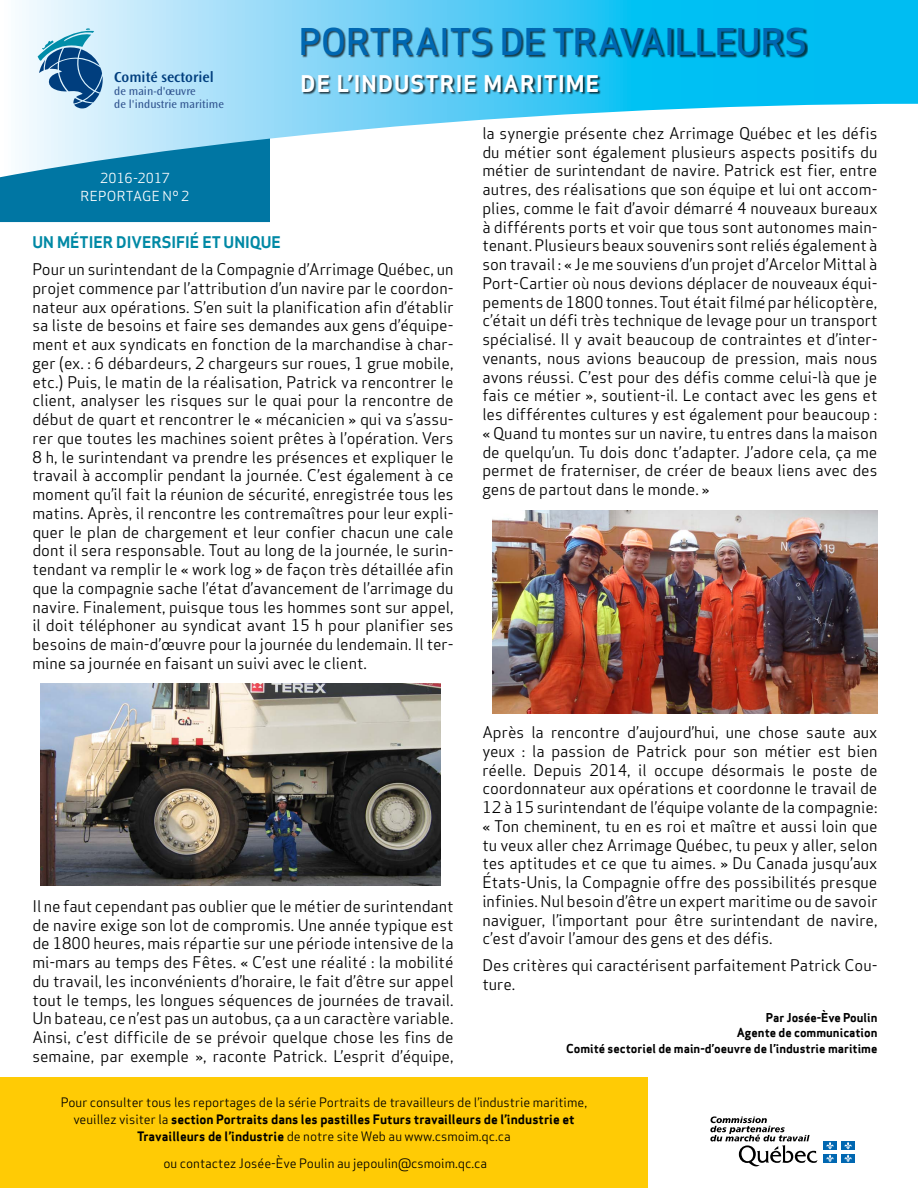
<style>
.page{position:relative;width:918px;height:1188px;background:#fff}
.page>*{position:absolute;margin:0;border:0;box-sizing:border-box;transform-origin:0 0}
.t1{font:500 36px "Apex Sans";letter-spacing:-.015em;color:#0067b1}
.t2{font:700 22.5px "Apex Sans";letter-spacing:.05em;color:#fff}
.texte_courant_noir_d{font:15.75px/18.8px "Apex Sans";color:#000;text-align:justify}
.texte_courant_noir_d-2{font:700 15.75px "Apex Sans";color:#0089a5}
.t3{font:15px "Ocean Sans MM 512 wt 475 wd";color:#003e7e}
.t4{font:13.5px "Apex Sans";letter-spacing:.015em;color:#fff}
.texte_courant_noir_d-3{font:12.75px "Apex Sans";color:#000}
.texte_courant_noir_d-4{font:700 12.75px "Apex Sans";color:#000}
.texte_courant_noir_d-5{font:700 12px "Apex Sans";color:#000}
.t5{font:11.7px/13px "Ocean Sans MM";color:#325691}
.s1{font-weight:400}
.s2{font-weight:700}
</style>
<div class="page">
<svg style="left:22px;top:0;width:896px;height:139px;background:#65d2f6"></svg>
<div style="left:0;top:1077px;width:648px;height:111px;background:#ffcb05"></div>
<svg style="left:0;top:139px;width:270px;height:83px;background:#2e90b5"></svg>
<svg style="left:270px;top:104px;width:648px;height:35px"></svg>
<img style="left:493px;top:510px;width:385px;height:203px">
<img style="left:40px;top:683px;width:401px;height:203px">
<svg style="left:710px;top:1116px;width:108px;height:51px"></svg>
<div style="left:823px;top:1141px;width:14px;height:9px;background:#0067b1"></div>
<div style="left:841px;top:1141px;width:14px;height:9px;background:#0067b1"></div>
<div style="left:823px;top:1154px;width:14px;height:9px;background:#0067b1"></div>
<svg style="left:826px;top:1142px;width:8px;height:20px"></svg>
<div style="left:841px;top:1154px;width:14px;height:9px;background:#0067b1"></div>
<svg style="left:844px;top:1142px;width:8px;height:20px"></svg>
<svg style="left:38px;top:26px;width:65px;height:83px;background:#75a3c3"></svg>
<div style="left:303px;top:27px;width:505px;height:32px;background:#000;opacity:.7"></div>
<div style="left:303px;top:75px;width:298px;height:20px;background:#000;opacity:.7"></div>
<p class="t3" style="left:114px;top:69px;width:101px">Comité sectoriel</p>
<p class="t5" style="left:114px;top:85px;width:111px">de main-d'oeuvre<br>de l'industrie maritime</p>
<p class="t1" style="left:298px;top:10px;width:510px">PORTRAITS DE TRAVAILLEURS</p>
<p class="t2" style="left:301px;top:69px;width:300px">DE L’INDUSTRIE MARITIME</p>
<p class="t4" style="left:100px;top:167px;width:71px">2016-2017</p>
<p class="t4" style="left:81px;top:185px;width:110px">REPORTAGE Nº 2</p>
<p class="texte_courant_noir_d-2" style="left:32px;top:232px;width:250px">UN MÉTIER DIVERSIFIÉ ET UNIQUE</p>
<p class="texte_courant_noir_d" style="left:32px;top:258px;width:423px">Pour un surintendant de la Compagnie d’Arrimage Québec, un projet commence par l’attribution d’un navire par le coordon&shy;nateur aux opérations. S’en suit la planification afin d’établir sa liste de besoins et faire ses demandes aux gens d’équipe&shy;ment et aux syndicats en fonction de la marchandise à char&shy;ger (ex. : 6 débardeurs, 2 chargeurs sur roues, 1 grue mobile, etc.) Puis, le matin de la réalisation, Patrick va rencontrer le client, analyser les risques sur le quai pour la rencontre de début de quart et rencontrer le « mécanicien » qui va s’assu&shy;rer que toutes les machines soient prêtes à l’opération. Vers 8 h, le surintendant va prendre les présences et expliquer le travail à accomplir pendant la journée. C’est également à ce moment qu’il fait la réunion de sécurité, enregistrée tous les matins. Après, il rencontre les contremaîtres pour leur expli&shy;quer le plan de chargement et leur confier chacun une cale dont il sera responsable. Tout au long de la journée, le surin&shy;tendant va remplir le « work log » de façon très détaillée afin que la compagnie sache l’état d’avancement de l’arrimage du navire. Finalement, puisque tous les hommes sont sur appel, il doit téléphoner au syndicat avant 15 h pour planifier ses besoins de main-d’œuvre pour la journée du lendemain. Il ter&shy;mine sa journée en faisant un suivi avec le client.</p>
<p class="texte_courant_noir_d" style="left:482px;top:122px;width:397px">la synergie présente chez Arrimage Québec et les défis du métier sont également plusieurs aspects positifs du métier de surintendant de navire. Patrick est fier, entre autres, des réalisations que son équipe et lui ont accom&shy;plies, comme le fait d’avoir démarré 4 nouveaux bureaux à différents ports et voir que tous sont autonomes main&shy;tenant. Plusieurs beaux souvenirs sont reliés également à son travail : « Je me souviens d’un projet d’Arcelor Mittal à Port-Cartier où nous devions déplacer de nouveaux équi&shy;pements de 1800 tonnes. Tout était filmé par hélicoptère, c’était un défi très technique de levage pour un transport spécialisé. Il y avait beaucoup de contraintes et d’inter&shy;venants, nous avions beaucoup de pression, mais nous avons réussi. C’est pour des défis comme celui-là que je fais ce métier », soutient-il. Le contact avec les gens et les différentes cultures y est également pour beaucoup : « Quand tu montes sur un navire, tu entres dans la maison de quelqu’un. Tu dois donc t’adapter. J’adore cela, ça me permet de fraterniser, de créer de beaux liens avec des gens de partout dans le monde. »</p>
<p class="texte_courant_noir_d" style="left:482px;top:721px;width:397px">Après la rencontre d’aujourd’hui, une chose saute aux yeux : la passion de Patrick pour son métier est bien réelle. Depuis 2014, il occupe désormais le poste de coordonnateur aux opérations et coordonne le travail de 12 à 15 surintendant de l’équipe volante de la compagnie: « Ton cheminent, tu en es roi et maître et aussi loin que tu veux aller chez Arrimage Québec, tu peux y aller, selon tes aptitudes et ce que tu aimes. » Du Canada jusqu’aux États-Unis, la Compagnie offre des possibilités presque infinies. Nul besoin d’être un expert maritime ou de savoir naviguer, l’important pour être surintendant de navire, c’est d’avoir l’amour des gens et des défis.</p>
<p class="texte_courant_noir_d" style="left:482px;top:955px;width:397px">Des critères qui caractérisent parfaitement Patrick Cou&shy;ture.</p>
<p class="texte_courant_noir_d-5" style="left:766px;top:1009px;width:113px">Par Josée-Ève Poulin</p>
<p class="texte_courant_noir_d-5" style="left:737px;top:1025px;width:142px">Agente de communication</p>
<p class="texte_courant_noir_d-5" style="left:566px;top:1041px;width:313px">Comité sectoriel de main-d’oeuvre de l’industrie maritime</p>
<p class="texte_courant_noir_d" style="left:32px;top:895px;width:423px">Il ne faut cependant pas oublier que le métier de surintendant de navire exige son lot de compromis. Une année typique est de 1800 heures, mais répartie sur une période intensive de la mi-mars au temps des Fêtes. « C’est une réalité : la mobilité du travail, les inconvénients d’horaire, le fait d’être sur appel tout le temps, les longues séquences de journées de travail.<br>Un bateau, ce n’est pas un autobus, ça a un caractère variable.<br>Ainsi, c’est difficile de se prévoir quelque chose les fins de semaine, par exemple », raconte Patrick. L’esprit d’équipe,</p>
<p class="texte_courant_noir_d-3" style="left:61px;top:1092px;width:528px">Pour consulter tous les reportages de la série Portraits de travailleurs de l’industrie maritime,</p>
<p class="texte_courant_noir_d-4" style="left:73px;top:1111px;width:503px"><span class="s1">veuillez visiter la</span> section Portraits dans les pastilles Futurs travailleurs de l’industrie et</p>
<p class="texte_courant_noir_d-3" style="left:137px;top:1126px;width:375px"><span class="s2">Travailleurs de l’industrie</span> de notre site Web au www.csmoim.qc.ca</p>
<p class="texte_courant_noir_d-3" style="left:163px;top:1153px;width:325px">ou contactez Josée-Ève Poulin au jepoulin@csmoim.qc.ca</p>
</div>
